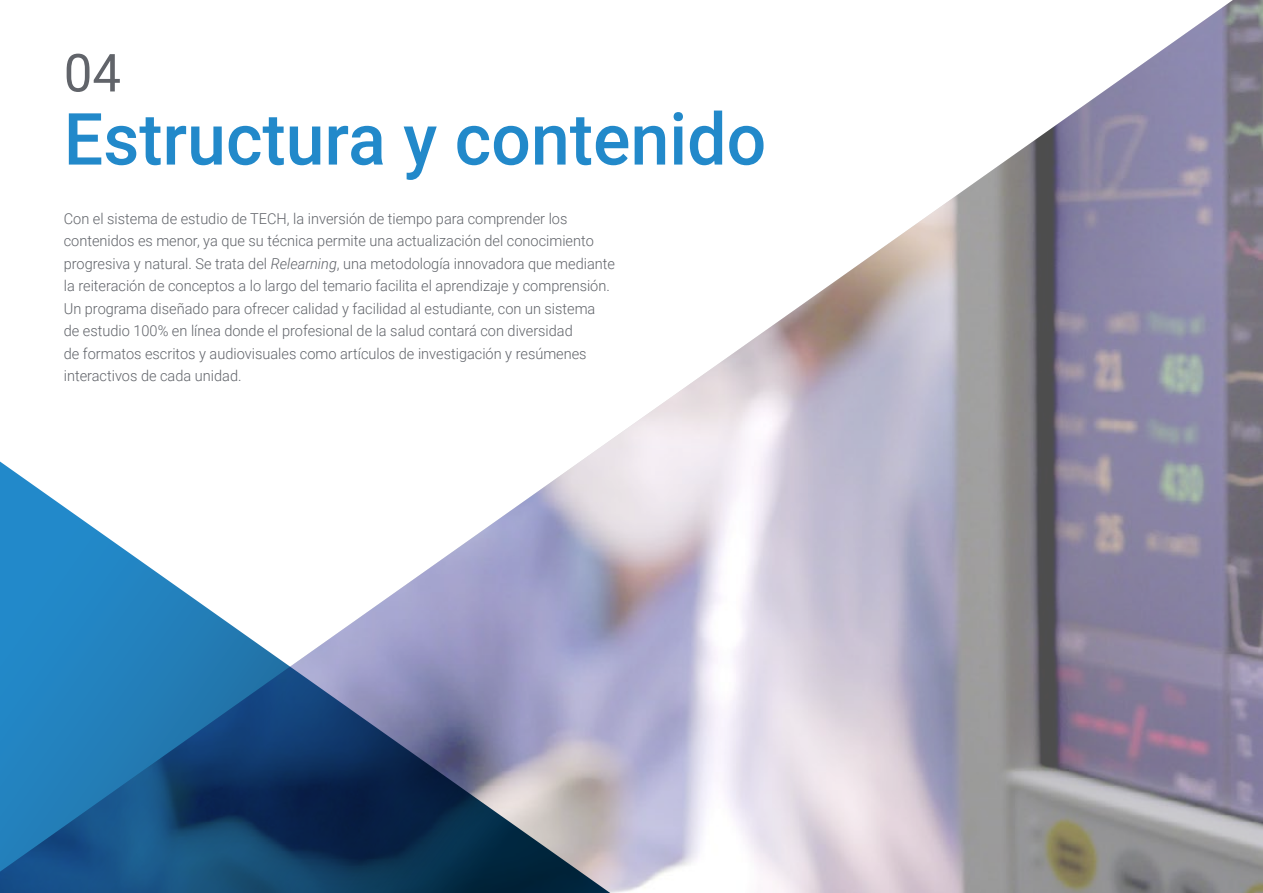
<style>
.page{position:relative;width:1263px;height:893px;background:#fff}
.page>*{position:absolute;margin:0;border:0;box-sizing:border-box;transform-origin:0 0}
.t1{font:500 72px "Roboto";color:#2289ca}
.t2{font:52.5px "Roboto";color:#61646a}
.t3{font:300 15px/22.5px "Roboto";color:#61646a}
.s1{font-style:italic}
</style>
<div class="page">
<img style="left:602px;top:0;width:661px;height:893px">
<svg style="left:0;top:446px;width:640px;height:447px"></svg>
<h2 class="t2" style="left:64px;top:36px;width:59px">04</h2>
<h1 class="t1" style="left:64px;top:89px;width:704px">Estructura y contenido</h1>
<p class="t3" style="left:64px;top:207px;width:553px">Con el sistema de estudio de TECH, la inversión de tiempo para comprender los contenidos es menor, ya que su técnica permite una actualización del conocimiento progresiva y natural. Se trata del <span class="s1">Relearning</span>, una metodología innovadora que mediante la reiteración de conceptos a lo largo del temario facilita el aprendizaje y comprensión.<br>Un programa diseñado para ofrecer calidad y facilidad al estudiante, con un sistema<br>de estudio 100% en línea donde el profesional de la salud contará con diversidad<br>de formatos escritos y audiovisuales como artículos de investigación y resúmenes interactivos de cada unidad.</p>
</div>
